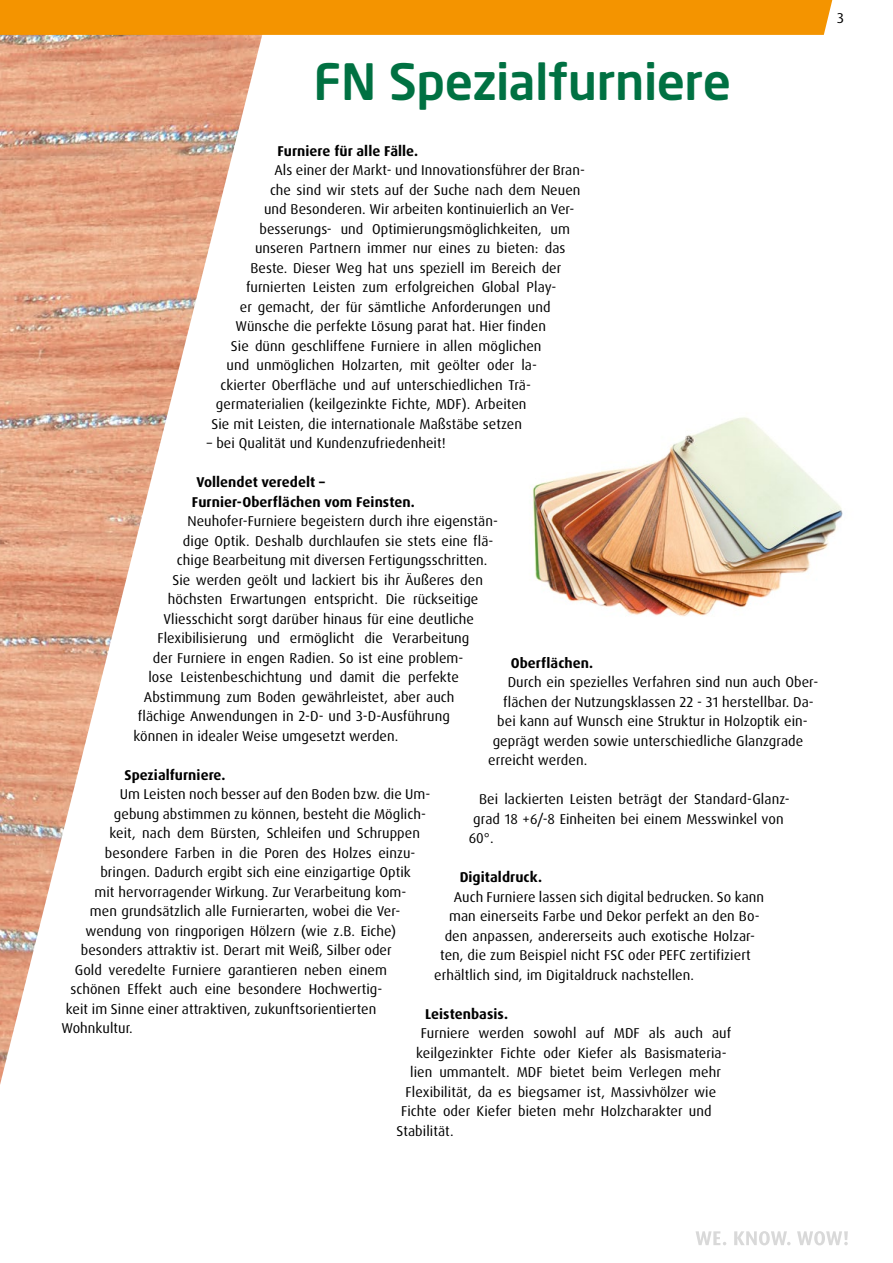
<style>
.page{position:relative;width:893px;height:1263px;background:#fff}
.page>*{position:absolute;margin:0;border:0;box-sizing:border-box;transform-origin:0 0}
.t1{font:500 49.5px "Neo Sans Std";letter-spacing:-.01em;color:#007142}
.t2{font:14.25px "Dax Pro";letter-spacing:.005em;color:#000}
.t3{font:700 14.25px/19.5px "Dax Pro";letter-spacing:.005em;color:#000}
</style>
<div class="page">
<img style="left:0;top:35px;width:262px;height:1050px">
<div style="left:0;top:0;width:833px;height:35px;background:#f49400"></div>
<svg style="left:696px;top:1231px;width:30px;height:14px"></svg>
<svg style="left:734px;top:1231px;width:57px;height:14px"></svg>
<svg style="left:797px;top:1231px;width:51px;height:14px"></svg>
<img style="left:532px;top:417px;width:311px;height:200px">
<h1 class="t1" style="left:314px;top:50px;width:419px">FN Spezialfurniere</h1>
<p class="t3" style="left:278px;top:141px;width:142px">Furniere für alle Fälle.</p>
<p class="t2" style="left:274px;top:161px;width:312px">Als einer der Markt- und Innovationsführer der Bran-</p>
<p class="t2" style="left:270px;top:181px;width:312px">che sind wir stets auf der Suche nach dem Neuen</p>
<p class="t2" style="left:264px;top:200px;width:312px">und Besonderen. Wir arbeiten kontinuierlich an Ver-</p>
<p class="t2" style="left:259px;top:220px;width:312px">besserungs- und Optimierungsmöglichkeiten, um</p>
<p class="t2" style="left:255px;top:239px;width:312px">unseren Partnern immer nur eines zu bieten: das</p>
<p class="t2" style="left:250px;top:259px;width:312px">Beste. Dieser Weg hat uns speziell im Bereich der</p>
<p class="t2" style="left:246px;top:278px;width:312px">furnierten Leisten zum erfolgreichen Global Play-</p>
<p class="t2" style="left:240px;top:298px;width:312px">er gemacht, der für sämtliche Anforderungen und</p>
<p class="t2" style="left:235px;top:317px;width:312px">Wünsche die perfekte Lösung parat hat. Hier finden</p>
<p class="t2" style="left:231px;top:337px;width:312px">Sie dünn geschliffene Furniere in allen möglichen</p>
<p class="t2" style="left:226px;top:356px;width:312px">und unmöglichen Holzarten, mit geölter oder la-</p>
<p class="t2" style="left:220px;top:376px;width:312px">ckierter Oberfläche und auf unterschiedlichen Trä-</p>
<p class="t2" style="left:216px;top:395px;width:312px">germaterialien (keilgezinkte Fichte, MDF). Arbeiten</p>
<p class="t2" style="left:211px;top:415px;width:312px">Sie mit Leisten, die internationale Maßstäbe setzen</p>
<p class="t2" style="left:207px;top:434px;width:240px">– bei Qualität und Kundenzufriedenheit!</p>
<p class="t3" style="left:192px;top:473px;width:224px;text-indent:5px">Vollendet veredelt –<br>Furnier-Oberflächen vom Feinsten.</p>
<p class="t2" style="left:187px;top:512px;width:312px">Neuhofer-Furniere begeistern durch ihre eigenstän-</p>
<p class="t2" style="left:183px;top:532px;width:312px">dige Optik. Deshalb durchlaufen sie stets eine flä-</p>
<p class="t2" style="left:177px;top:551px;width:312px">chige Bearbeitung mit diversen Fertigungsschritten.</p>
<p class="t2" style="left:172px;top:571px;width:312px">Sie werden geölt und lackiert bis ihr Äußeres den</p>
<p class="t2" style="left:168px;top:590px;width:312px">höchsten Erwartungen entspricht. Die rückseitige</p>
<p class="t2" style="left:163px;top:610px;width:312px">Vliesschicht sorgt darüber hinaus für eine deutliche</p>
<p class="t2" style="left:157px;top:629px;width:314px">Flexibilisierung und ermöglicht die Verarbeitung</p>
<p class="t2" style="left:153px;top:648px;width:312px">der Furniere in engen Radien. So ist eine problem-</p>
<p class="t2" style="left:148px;top:668px;width:312px">lose Leistenbeschichtung und damit die perfekte</p>
<p class="t2" style="left:144px;top:687px;width:312px">Abstimmung zum Boden gewährleistet, aber auch</p>
<p class="t2" style="left:138px;top:707px;width:314px">flächige Anwendungen in 2-D- und 3-D-Ausführung</p>
<p class="t2" style="left:133px;top:726px;width:266px">können in idealer Weise umgesetzt werden.</p>
<p class="t3" style="left:124px;top:765px;width:102px">Spezialfurniere.</p>
<p class="t2" style="left:120px;top:785px;width:312px">Um Leisten noch besser auf den Boden bzw. die Um-</p>
<p class="t2" style="left:114px;top:804px;width:313px">gebung abstimmen zu können, besteht die Möglich-</p>
<p class="t2" style="left:109px;top:824px;width:312px">keit, nach dem Bürsten, Schleifen und Schruppen</p>
<p class="t2" style="left:105px;top:843px;width:312px">besondere Farben in die Poren des Holzes einzu-</p>
<p class="t2" style="left:100px;top:863px;width:312px">bringen. Dadurch ergibt sich eine einzigartige Optik</p>
<p class="t2" style="left:94px;top:882px;width:314px">mit hervorragender Wirkung. Zur Verarbeitung kom-</p>
<p class="t2" style="left:90px;top:902px;width:312px">men grundsätzlich alle Furnierarten, wobei die Ver-</p>
<p class="t2" style="left:85px;top:921px;width:312px">wendung von ringporigen Hölzern (wie z.B. Eiche)</p>
<p class="t2" style="left:81px;top:941px;width:312px">besonders attraktiv ist. Derart mit Weiß, Silber oder</p>
<p class="t2" style="left:75px;top:960px;width:313px">Gold veredelte Furniere garantieren neben einem</p>
<p class="t2" style="left:70px;top:980px;width:313px">schönen Effekt auch eine besondere Hochwertig-</p>
<p class="t2" style="left:66px;top:999px;width:312px">keit im Sinne einer attraktiven, zukunftsorientierten</p>
<p class="t2" style="left:61px;top:1019px;width:73px">Wohnkultur.</p>
<p class="t3" style="left:511px;top:653px;width:84px">Oberflächen.</p>
<p class="t2" style="left:508px;top:673px;width:312px">Durch ein spezielles Verfahren sind nun auch Ober-</p>
<p class="t2" style="left:503px;top:693px;width:312px">flächen der Nutzungsklassen 22 - 31 herstellbar. Da-</p>
<p class="t2" style="left:497px;top:712px;width:312px">bei kann auf Wunsch eine Struktur in Holzoptik ein-</p>
<p class="t2" style="left:493px;top:732px;width:312px">geprägt werden sowie unterschiedliche Glanzgrade</p>
<p class="t2" style="left:488px;top:751px;width:101px">erreicht werden.</p>
<p class="t2" style="left:479px;top:790px;width:312px">Bei lackierten Leisten beträgt der Standard-Glanz-</p>
<p class="t2" style="left:473px;top:810px;width:312px">grad 18 +6/-8 Einheiten bei einem Messwinkel von</p>
<p class="t2" style="left:469px;top:829px;width:26px">60°.</p>
<p class="t3" style="left:460px;top:868px;width:84px">Digitaldruck.</p>
<p class="t2" style="left:454px;top:888px;width:312px">Auch Furniere lassen sich digital bedrucken. So kann</p>
<p class="t2" style="left:449px;top:907px;width:312px">man einerseits Farbe und Dekor perfekt an den Bo-</p>
<p class="t2" style="left:445px;top:927px;width:312px">den anpassen, andererseits auch exotische Holzar-</p>
<p class="t2" style="left:440px;top:946px;width:312px">ten, die zum Beispiel nicht FSC oder PEFC zertifiziert</p>
<p class="t2" style="left:434px;top:966px;width:261px">erhältlich sind, im Digitaldruck nachstellen.</p>
<p class="t3" style="left:425px;top:1004px;width:84px">Leistenbasis.</p>
<p class="t2" style="left:421px;top:1024px;width:312px">Furniere werden sowohl auf MDF als auch auf</p>
<p class="t2" style="left:416px;top:1044px;width:312px">keilgezinkter Fichte oder Kiefer als Basismateria-</p>
<p class="t2" style="left:410px;top:1063px;width:312px">lien ummantelt. MDF bietet beim Verlegen mehr</p>
<p class="t2" style="left:406px;top:1083px;width:312px">Flexibilität, da es biegsamer ist, Massivhölzer wie</p>
<p class="t2" style="left:401px;top:1102px;width:312px">Fichte oder Kiefer bieten mehr Holzcharakter und</p>
<p class="t2" style="left:397px;top:1122px;width:59px">Stabilität.</p>
<p class="t2" style="left:837px;top:9px;width:8px">3</p>
</div>
